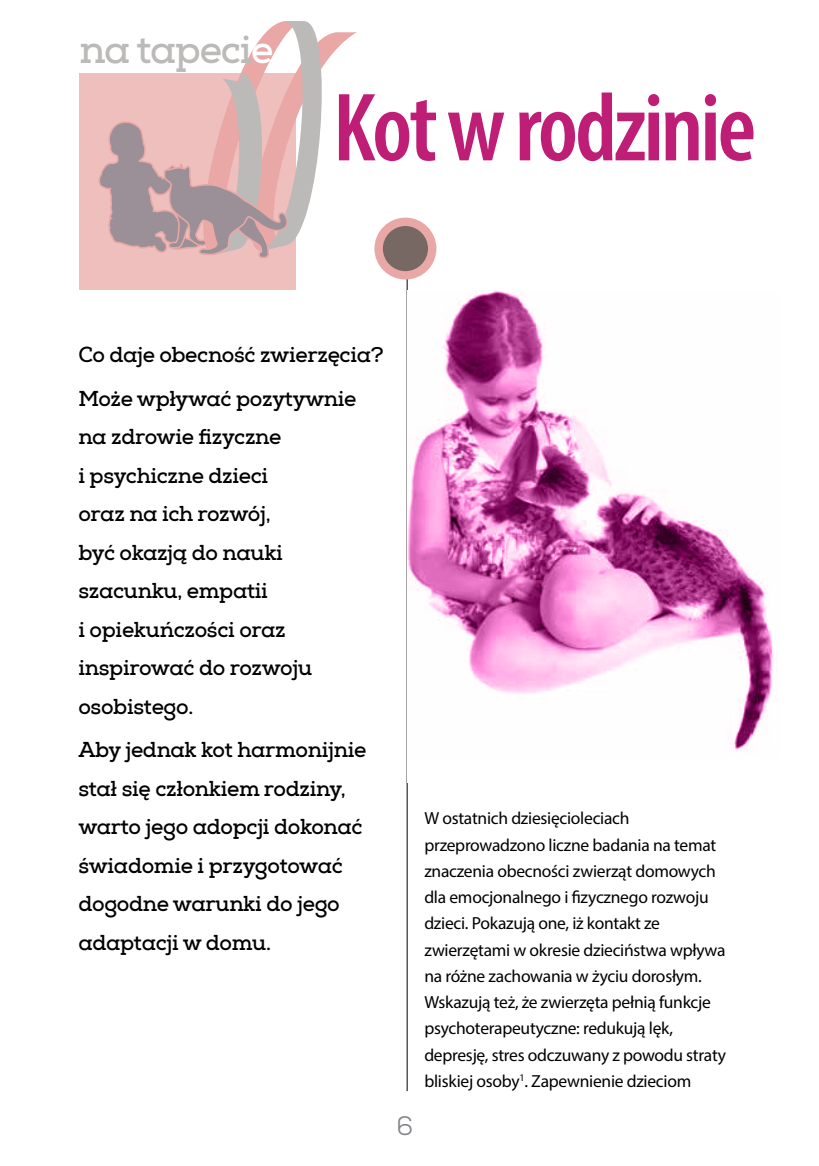
<style>
.page{position:relative;width:819px;height:1166px;background:#fff}
.page>*{position:absolute;margin:0;border:0;box-sizing:border-box;transform-origin:0 0}
.t1{font:600 condensed 98px "Myriad Pro";letter-spacing:-.03em;color:#bf1e77}
.t2{font:700 38.15px "Nexa Slab";letter-spacing:-.03em;color:#bcbab9}
.t3{font:26.25px "Nexa Slab";color:#808285;scale:.91 1}
.t4{font:700 21px/38.5px "Nexa Slab";letter-spacing:-.015em;color:#000}
.t5{font:17.5px/26.2px "Myriad Pro";letter-spacing:-.015em;color:#000}
.s1{color:#fff}
</style>
<div class="page">
<div style="left:79px;top:73px;width:217px;height:217px;background:#eebfbd"></div>
<svg style="left:98px;top:21px;width:259px;height:237px"></svg>
<hr style="left:406px;top:233px;width:1px;height:858px;background:#000">
<svg style="left:407px;top:292px;width:371px;height:460px"></svg>
<svg style="left:378px;top:222px;width:54px;height:53px;background:#87706c"></svg>
<div style="left:374px;top:218px;width:62px;height:61px;border:8px solid #e9a7a6;border-radius:50%"></div>
<h2 class="t2" style="left:79px;top:27px;width:195px">na tapeci<span class="s1">e</span></h2>
<h1 class="t1" style="left:333px;top:67px;width:424px">Kot w rodzinie</h1>
<p class="t4" style="left:78px;top:334px;width:307px;line-height:43.4px">Co daje obecność zwierzęcia?<br>Może wpływać pozytywnie</p>
<p class="t4" style="left:78px;top:418px;width:235px">na zdrowie fizyczne<br>i psychiczne dzieci oraz na ich rozwój, być okazją do nauki szacunku, empatii<br>i opiekuńczości oraz inspirować do rozwoju osobistego.</p>
<p class="t4" style="left:78px;top:731px;width:289px">Aby jednak kot harmonijnie stał się członkiem rodziny, warto jego adopcji dokonać świadomie i przygotować dogodne warunki do jego adaptacji w domu.</p>
<h3 class="t3" style="left:396px;top:1110px;width:20px">6</h3>
<p class="t5" style="left:424px;top:805px;width:303px">W ostatnich dziesięcioleciach przeprowadzono liczne badania na temat znaczenia obecności zwierząt domowych dla emocjonalnego i fizycznego rozwoju dzieci. Pokazują one, iż kontakt ze zwierzętami w okresie dzieciństwa wpływa na różne zachowania w życiu dorosłym.<br>Wskazują też, że zwierzęta pełnią funkcje psychoterapeutyczne: redukują lęk, depresję, stres odczuwany z powodu straty bliskiej osoby<sup>1</sup>. Zapewnienie dzieciom</p>
</div>
